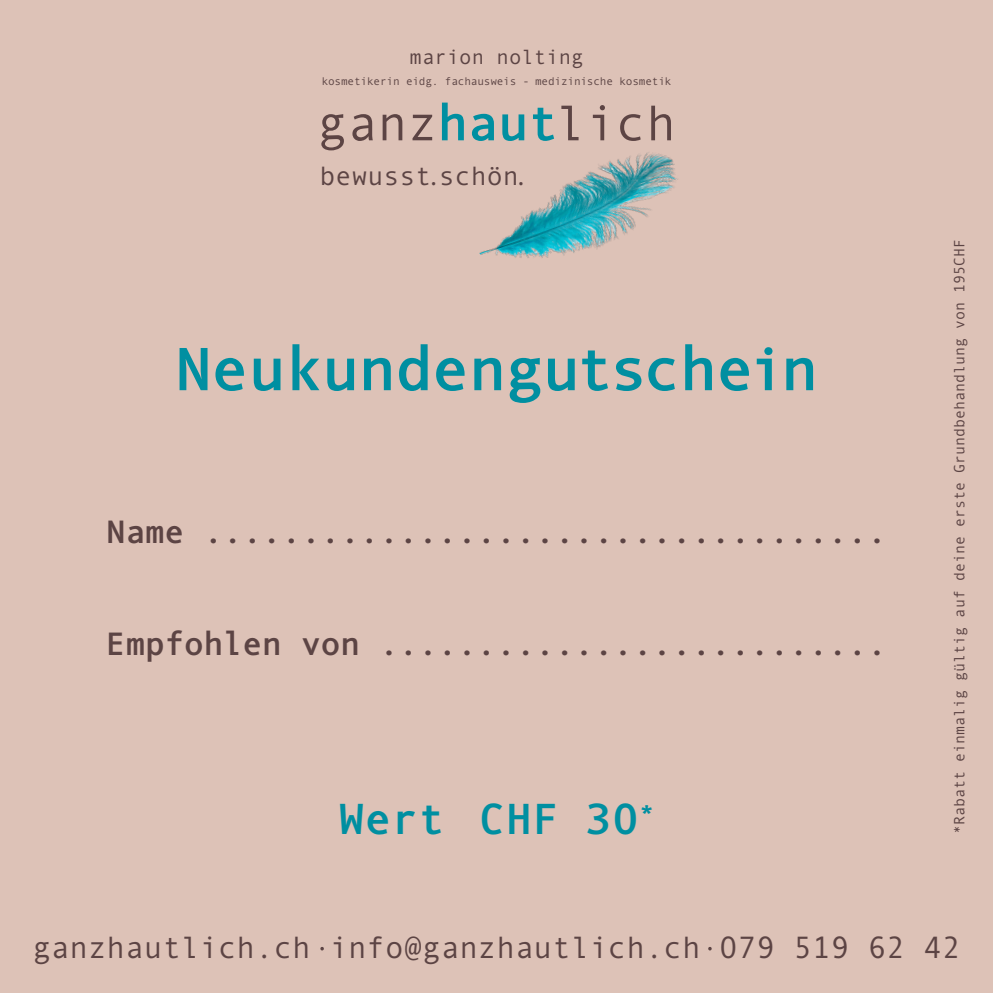
<style>
.page{position:relative;width:993px;height:993px;background:#fff}
.page>*{position:absolute;margin:0;border:0;box-sizing:border-box;transform-origin:0 0}
.t1{font:700 61.25px "Andale Mono MT Std";color:#008fa1}
.t2{font:50.25px "Andale Mono MT Std";color:#5c4444}
.t3{font:700 43.75px "Andale Mono MT Std";letter-spacing:.01em;color:#008fa1}
.t4{font:700 32.5px "Andale Mono MT Std";color:#5c4444}
.t5{font:31px "Andale Mono MT Std";color:#5c4444}
.t6{font:26.5px "Andale Mono MT Std";color:#5c4444}
.t7{font:20.75px "Andale Mono MT Std";color:#5c4444}
.t8{font:15px "Andale Mono MT Std";color:#5c4444}
.t9{font:11.25px "Andale Mono MT Std";letter-spacing:-.02em;color:#5c4444}
.s1{font-weight:700;color:#008fa1}
</style>
<div class="page">
<div style="left:0;top:0;width:992px;height:992px;background:#ddc2b7"></div>
<img style="left:479px;top:152px;width:199px;height:106px">
<svg style="left:320px;top:947px;width:4px;height:3px"></svg>
<p class="t7" style="left:409px;top:45px;width:175px">marion nolting</p>
<p class="t9" style="left:321px;top:75px;width:351px">kosmetikerin eidg. fachausweis - medizinische kosmetik</p>
<h2 class="t2" style="left:317px;top:95px;width:360px">ganz<span class="s1">haut</span>lich</h2>
<p class="t6" style="left:319px;top:161px;width:211px">bewusst.schön.</p>
<h1 class="t1" style="left:175px;top:333px;width:644px">Neukundengutschein</h1>
<p class="t4" style="left:106px;top:512px;width:782px">Name ...................................</p>
<p class="t4" style="left:106px;top:624px;width:782px">Empfohlen von ..........................</p>
<h3 class="t3" style="left:338px;top:792px;width:317px">Wert CHF 30<sup>*</sup></h3>
<p class="t8" style="left:950px;top:833px;width:595px;rotate:-90deg">*Rabatt einmalig gültig auf deine erste Grundbehandlung von 195CHF</p>
<p class="t5" style="left:32px;top:930px;width:929px">ganzhautlich.ch info@ganzhautlich.ch 079 519 62 42</p>
</div>
